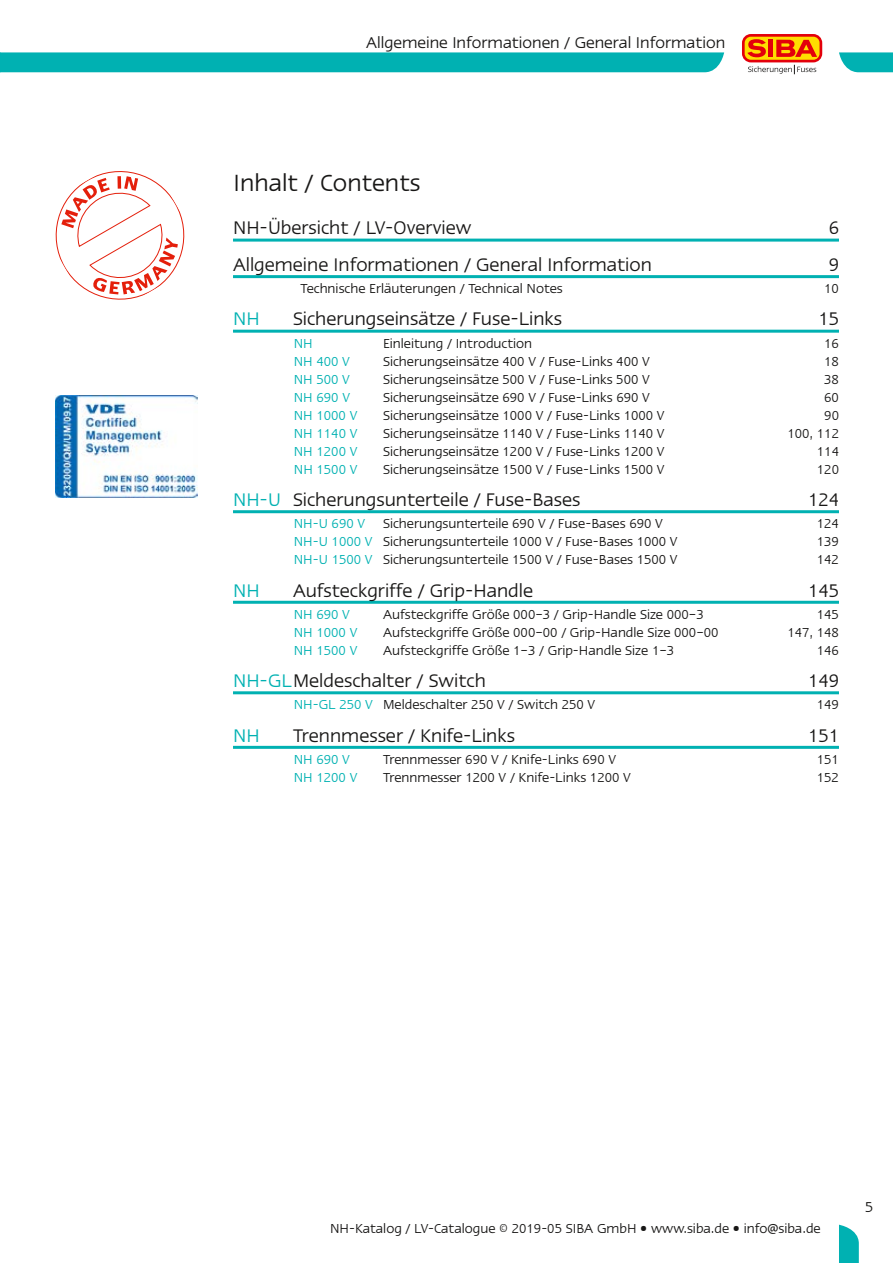
<style>
.page{position:relative;width:893px;height:1263px;background:#fff}
.page>*{position:absolute;margin:0;border:0;box-sizing:border-box;transform-origin:0 0}
.t1{font:27px "Linotype Ergo";color:#181716}
.t2{font:21px "Linotype Ergo";color:#181716}
.t3{font:21px "Linotype Ergo";color:#00b1b2}
.t4{font:18px "Linotype Ergo";color:#181716}
.t5{font:16.5px "Linotype Ergo";color:#181716}
.t6{font:15px "Linotype Ergo";color:#181716}
.t7{font:15px "Linotype Ergo";color:#00b1b2}
.s1{color:#00b1b2}
</style>
<div class="page">
<svg style="left:742px;top:34px;width:80px;height:40px"></svg>
<svg style="left:839px;top:52px;width:54px;height:20px"></svg>
<div style="left:0;top:52px;width:724px;height:20px;background:#00b1b2"></div>
<svg style="left:839px;top:1225px;width:20px;height:38px"></svg>
<svg style="left:55px;top:171px;width:130px;height:129px"></svg>
<img style="left:56px;top:396px;width:142px;height:101px">
<hr style="left:233px;top:239px;width:606px;height:3px;background:#00b1b2">
<hr style="left:233px;top:275px;width:606px;height:3px;background:#00b1b2">
<hr style="left:233px;top:330px;width:606px;height:3px;background:#00b1b2">
<hr style="left:233px;top:510px;width:606px;height:3px;background:#00b1b2">
<hr style="left:233px;top:601px;width:606px;height:3px;background:#00b1b2">
<hr style="left:233px;top:691px;width:606px;height:3px;background:#00b1b2">
<hr style="left:233px;top:746px;width:606px;height:3px;background:#00b1b2">
<p class="t4" style="left:366px;top:33px;width:361px">Allgemeine Informationen / General Information</p>
<h1 class="t1" style="left:234px;top:169px;width:188px">Inhalt / Contents</h1>
<h2 class="t2" style="left:233px;top:217px;width:240px">NH-Übersicht / LV-Overview</h2>
<h2 class="t2" style="left:829px;top:217px;width:12px">6</h2>
<h2 class="t2" style="left:233px;top:253px;width:420px">Allgemeine Informationen / General Information</h2>
<h2 class="t2" style="left:829px;top:253px;width:12px">9</h2>
<p class="t6" style="left:301px;top:280px;width:264px">Technische Erläuterungen / Technical Notes</p>
<p class="t6" style="left:824px;top:280px;width:16px">10</p>
<h2 class="t3" style="left:233px;top:308px;width:28px">NH</h2>
<h2 class="t2" style="left:293px;top:308px;width:271px">Sicherungseinsätze / Fuse-Links</h2>
<h2 class="t2" style="left:818px;top:308px;width:22px">15</h2>
<p class="t7" style="left:294px;top:335px;width:21px">NH</p>
<p class="t6" style="left:383px;top:335px;width:151px">Einleitung / Introduction</p>
<p class="t6" style="left:824px;top:335px;width:16px">16</p>
<p class="t7" style="left:294px;top:353px;width:58px">NH 400 V</p>
<p class="t6" style="left:383px;top:353px;width:268px">Sicherungseinsätze 400 V / Fuse-Links 400 V</p>
<p class="t6" style="left:824px;top:353px;width:16px">18</p>
<p class="t7" style="left:294px;top:371px;width:58px">NH 500 V</p>
<p class="t6" style="left:383px;top:371px;width:268px">Sicherungseinsätze 500 V / Fuse-Links 500 V</p>
<p class="t6" style="left:824px;top:371px;width:16px">38</p>
<p class="t7" style="left:294px;top:389px;width:58px">NH 690 V</p>
<p class="t6" style="left:383px;top:389px;width:268px">Sicherungseinsätze 690 V / Fuse-Links 690 V</p>
<p class="t6" style="left:824px;top:389px;width:16px">60</p>
<p class="t7" style="left:294px;top:407px;width:65px">NH 1000 V</p>
<p class="t6" style="left:383px;top:407px;width:283px">Sicherungseinsätze 1000 V / Fuse-Links 1000 V</p>
<p class="t6" style="left:824px;top:407px;width:16px">90</p>
<p class="t7" style="left:294px;top:425px;width:65px">NH 1140 V</p>
<p class="t6" style="left:383px;top:425px;width:283px">Sicherungseinsätze 1140 V / Fuse-Links 1140 V</p>
<p class="t6" style="left:787px;top:425px;width:53px">100, 112</p>
<p class="t7" style="left:294px;top:443px;width:65px">NH 1200 V</p>
<p class="t6" style="left:383px;top:443px;width:283px">Sicherungseinsätze 1200 V / Fuse-Links 1200 V</p>
<p class="t6" style="left:817px;top:443px;width:24px">114</p>
<p class="t7" style="left:294px;top:461px;width:65px">NH 1500 V</p>
<p class="t6" style="left:383px;top:461px;width:283px">Sicherungseinsätze 1500 V / Fuse-Links 1500 V</p>
<p class="t6" style="left:817px;top:461px;width:24px">120</p>
<h2 class="t2" style="left:233px;top:488px;width:349px"><span class="s1">NH-U</span> Sicherungsunterteile / Fuse-Bases</h2>
<h2 class="t2" style="left:808px;top:488px;width:32px">124</h2>
<p class="t6" style="left:294px;top:515px;width:371px"><span class="s1">NH-U 690 V</span> Sicherungsunterteile 690 V / Fuse-Bases 690 V</p>
<p class="t6" style="left:817px;top:515px;width:24px">124</p>
<p class="t6" style="left:294px;top:533px;width:385px"><span class="s1">NH-U 1000 V</span> Sicherungsunterteile 1000 V / Fuse-Bases 1000 V</p>
<p class="t6" style="left:817px;top:533px;width:24px">139</p>
<p class="t6" style="left:294px;top:551px;width:385px"><span class="s1">NH-U 1500 V</span> Sicherungsunterteile 1500 V / Fuse-Bases 1500 V</p>
<p class="t6" style="left:817px;top:551px;width:24px">142</p>
<h2 class="t3" style="left:233px;top:579px;width:28px">NH</h2>
<h2 class="t2" style="left:293px;top:579px;width:242px">Aufsteckgriffe / Grip-Handle</h2>
<h2 class="t2" style="left:808px;top:579px;width:32px">145</h2>
<p class="t7" style="left:294px;top:606px;width:58px">NH 690 V</p>
<p class="t6" style="left:383px;top:606px;width:322px">Aufsteckgriffe Größe 000–3 / Grip-Handle Size 000–3</p>
<p class="t6" style="left:817px;top:606px;width:24px">145</p>
<p class="t7" style="left:294px;top:624px;width:65px">NH 1000 V</p>
<p class="t6" style="left:383px;top:624px;width:337px">Aufsteckgriffe Größe 000–00 / Grip-Handle Size 000–00</p>
<p class="t6" style="left:787px;top:624px;width:53px">147, 148</p>
<p class="t7" style="left:294px;top:642px;width:65px">NH 1500 V</p>
<p class="t6" style="left:383px;top:642px;width:293px">Aufsteckgriffe Größe 1–3 / Grip-Handle Size 1–3</p>
<p class="t6" style="left:817px;top:642px;width:24px">146</p>
<h2 class="t2" style="left:233px;top:669px;width:254px"><span class="s1">NH-GL</span>Meldeschalter / Switch</h2>
<h2 class="t2" style="left:808px;top:669px;width:32px">149</h2>
<p class="t6" style="left:294px;top:697px;width:303px"><span class="s1">NH-GL 250 V</span> Meldeschalter 250 V / Switch 250 V</p>
<p class="t6" style="left:817px;top:697px;width:24px">149</p>
<h2 class="t3" style="left:233px;top:724px;width:28px">NH</h2>
<h2 class="t2" style="left:293px;top:724px;width:223px">Trennmesser / Knife-Links</h2>
<h2 class="t2" style="left:808px;top:724px;width:32px">151</h2>
<p class="t7" style="left:294px;top:751px;width:58px">NH 690 V</p>
<p class="t6" style="left:383px;top:751px;width:235px">Trennmesser 690 V / Knife-Links 690 V</p>
<p class="t6" style="left:817px;top:751px;width:24px">151</p>
<p class="t7" style="left:294px;top:769px;width:65px">NH 1200 V</p>
<p class="t6" style="left:383px;top:769px;width:249px">Trennmesser 1200 V / Knife-Links 1200 V</p>
<p class="t6" style="left:817px;top:769px;width:24px">152</p>
<p class="t6" style="left:330px;top:1221px;width:492px">NH-Katalog / LV-Catalogue © 2019-05 SIBA GmbH • www.siba.de • info@siba.de</p>
<p class="t5" style="left:865px;top:1198px;width:10px">5</p>
</div>
